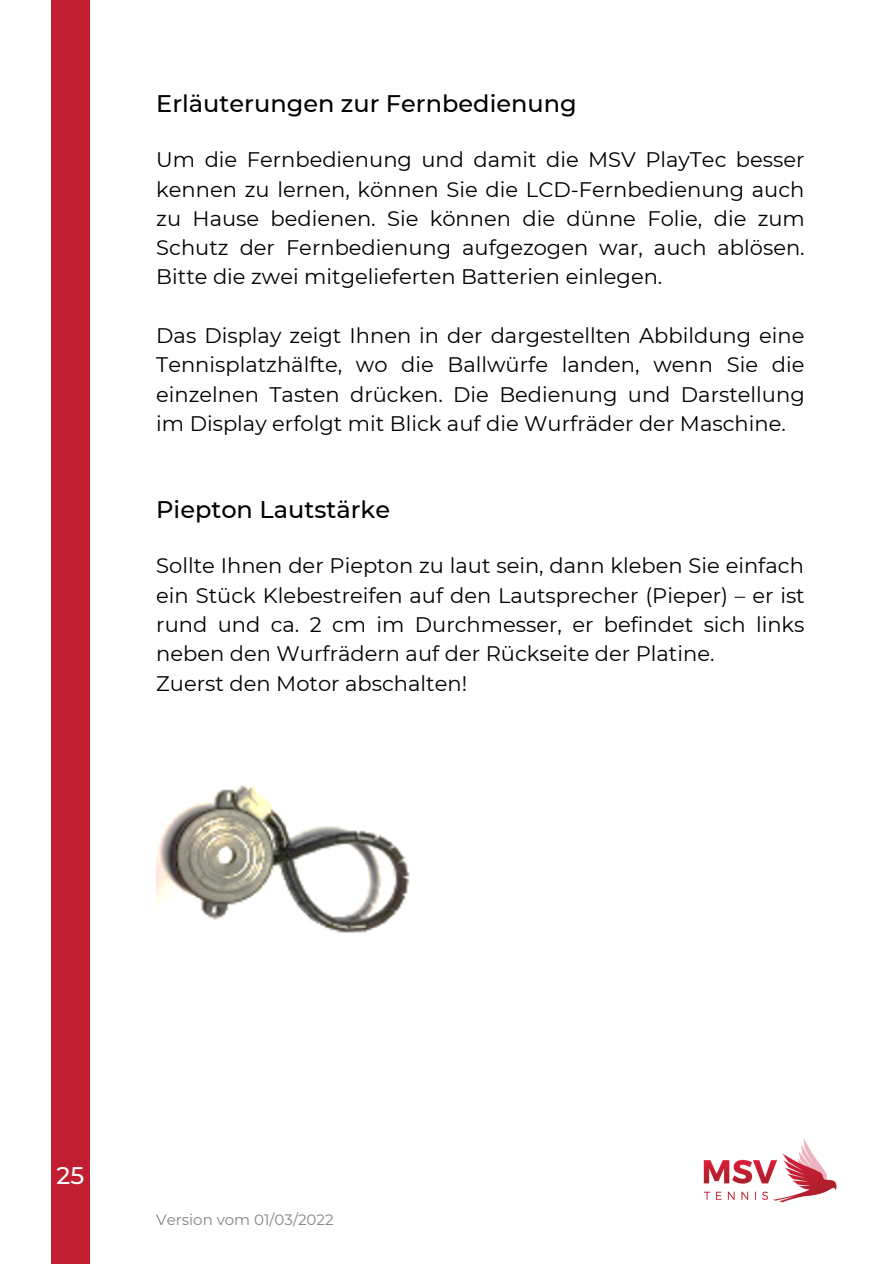
<style>
.page{position:relative;width:894px;height:1264px;background:#fff}
.page>*{position:absolute;margin:0;border:0;box-sizing:border-box;transform-origin:0 0}
.t1{font:500 24px "Montserrat";color:#000}
.t2{font:500 24px "Montserrat";color:#fff}
.t3{font:21px/29.2px "Montserrat";color:#000;text-align:justify}
.t4{font:15px "Montserrat";color:#000}
</style>
<div class="page">
<img style="left:703px;top:1138px;width:134px;height:65px">
<div style="left:51px;top:0;width:38px;height:1263px;background:#c11f31"></div>
<img style="left:156px;top:785px;width:254px;height:148px">
<p class="t1" style="left:156px;top:89px;width:422px">Erläuterungen zur Fernbedienung</p>
<p class="t3" style="left:156px;top:145px;width:650px">Um die Fernbedienung und damit die MSV PlayTec besser kennen zu lernen, können Sie die LCD-Fernbedienung auch zu Hause bedienen. Sie können die dünne Folie, die zum Schutz der Fernbedienung aufgezogen war, auch ablösen.<br>Bitte die zwei mitgelieferten Batterien einlegen.</p>
<p class="t3" style="left:156px;top:321px;width:649px">Das Display zeigt Ihnen in der dargestellten Abbildung eine Tennisplatzhälfte, wo die Ballwürfe landen, wenn Sie die einzelnen Tasten drücken. Die Bedienung und Darstellung im Display erfolgt mit Blick auf die Wurfräder der Maschine.</p>
<p class="t1" style="left:156px;top:494px;width:235px">Piepton Lautstärke</p>
<p class="t3" style="left:156px;top:551px;width:649px;text-align:left">Sollte Ihnen der Piepton zu laut sein, dann kleben Sie einfach ein Stück Klebestreifen auf den Lautsprecher (Pieper) – er ist rund und ca. 2 cm im Durchmesser, er befindet sich links neben den Wurfrädern auf der Rückseite der Platine.<br>Zuerst den Motor abschalten!</p>
<p class="t2" style="left:57px;top:1160px;width:29px">25</p>
<p class="t4" style="left:156px;top:1210px;width:179px">Version vom 01/03/2022</p>
</div>
